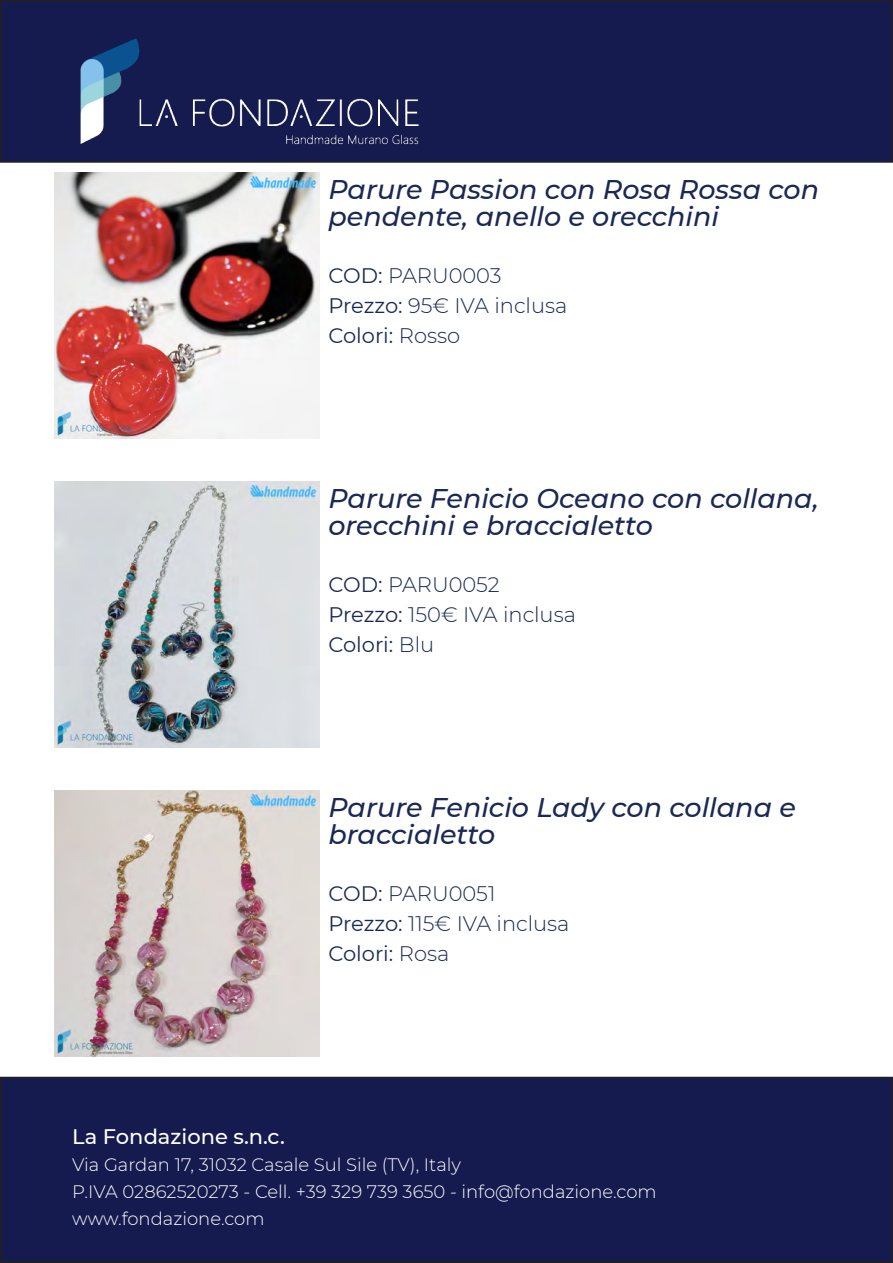
<style>
.page{position:relative;width:893px;height:1263px;background:#fff}
.page>*{position:absolute;margin:0;border:0;box-sizing:border-box;transform-origin:0 0}
.t1{font:italic 500 27px/27px "Montserrat";color:#1a2854}
.t2{font:300 21px "Montserrat";color:#1a2854}
.t3{font:21px "Montserrat";color:#1a2854}
.t4{font:500 21px "Montserrat";color:#fff}
.t5{font:300 18px "Montserrat";color:#fff}
.s1{font-weight:400}
.s2{font-weight:300}
</style>
<div class="page">
<img style="left:54px;top:173px;width:266px;height:265px">
<img style="left:54px;top:482px;width:266px;height:265px">
<img style="left:54px;top:791px;width:266px;height:265px">
<div style="left:1px;top:1px;width:891px;height:161px;background:#151b4e"></div>
<div style="left:0;top:0;width:893px;height:163px;border:2px solid #231f20"></div>
<img style="left:80px;top:38px;width:339px;height:107px">
<div style="left:1px;top:1077px;width:891px;height:185px;background:#151b4e"></div>
<div style="left:0;top:1077px;width:893px;height:186px;border:2px solid #231f20"></div>
<p class="t1" style="left:328px;top:175px;width:492px">Parure Passion con Rosa Rossa con pendente, anello e orecchini</p>
<p class="t2" style="left:328px;top:261px;width:175px"><span class="s1">COD:</span> PARU0003</p>
<p class="t2" style="left:328px;top:291px;width:240px"><span class="s1">Prezzo:</span> 95€ IVA inclusa</p>
<p class="t3" style="left:328px;top:321px;width:133px">Colori: <span class="s2">Rosso</span></p>
<p class="t1" style="left:328px;top:484px;width:492px">Parure Fenicio Oceano con collana, orecchini e braccialetto</p>
<p class="t2" style="left:328px;top:570px;width:173px"><span class="s1">COD:</span> PARU0052</p>
<p class="t2" style="left:328px;top:600px;width:249px"><span class="s1">Prezzo:</span> 150€ IVA inclusa</p>
<p class="t3" style="left:328px;top:630px;width:107px">Colori: <span class="s2">Blu</span></p>
<p class="t1" style="left:328px;top:793px;width:469px">Parure Fenicio Lady con collana e braccialetto</p>
<p class="t2" style="left:328px;top:879px;width:169px"><span class="s1">COD:</span> PARU0051</p>
<p class="t2" style="left:328px;top:909px;width:243px"><span class="s1">Prezzo:</span> 115€ IVA inclusa</p>
<p class="t3" style="left:328px;top:939px;width:122px">Colori: <span class="s2">Rosa</span></p>
<p class="t4" style="left:72px;top:1122px;width:214px">La Fondazione s.n.c.</p>
<p class="t5" style="left:72px;top:1153px;width:390px">Via Gardan 17, 31032 Casale Sul Sile (TV), Italy</p>
<p class="t5" style="left:72px;top:1180px;width:586px">P.IVA 02862520273 - Cell. +39 329 739 3650 - info@fondazione.com</p>
<p class="t5" style="left:72px;top:1207px;width:194px">www.fondazione.com</p>
</div>
